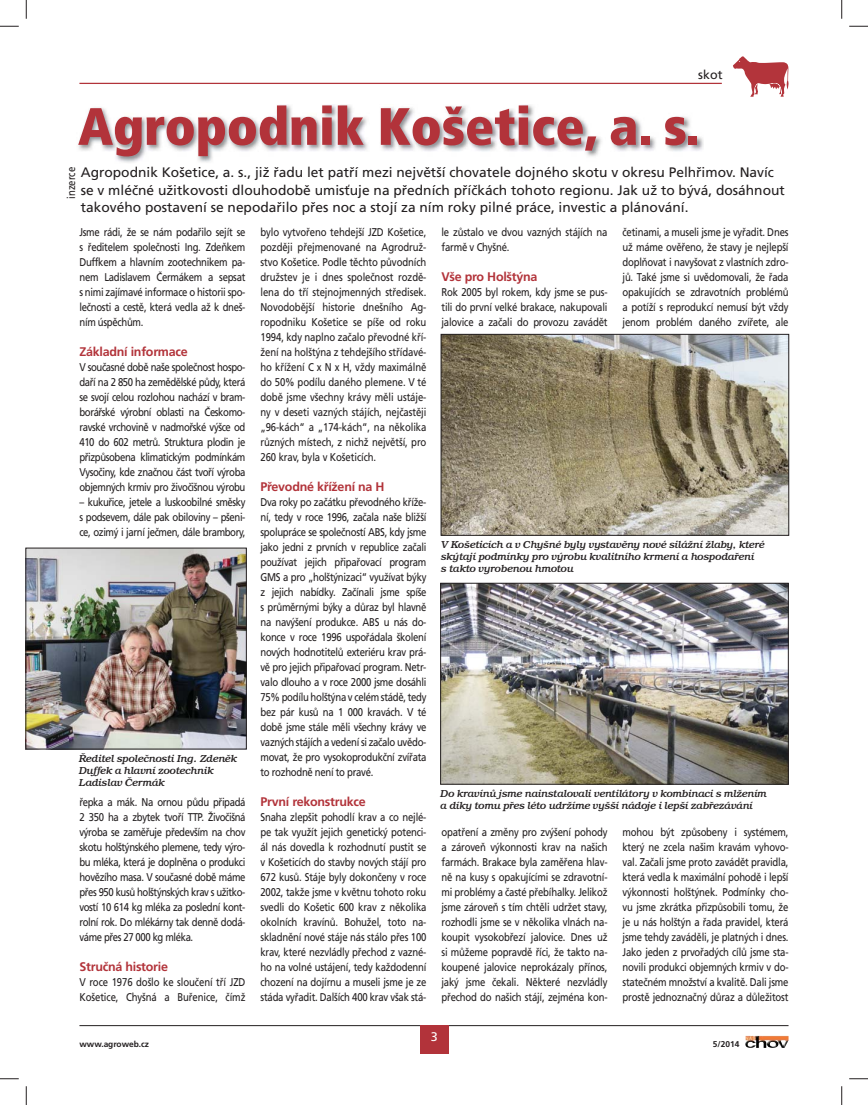
<style>
.page{position:relative;width:868px;height:1105px;background:#fff}
.page>*{position:absolute;margin:0;border:0;box-sizing:border-box;transform-origin:0 0}
.t1{font:900 condensed 52.5px "Frutiger CE";color:#b2333a}
.t2{font:13.75px/17.5px "Frutiger CE";color:#231f20}
.t3{font:700 12.5px "Frutiger CE";letter-spacing:-.02em;color:#b2333a}
.t4{font:12.5px "Frutiger CE";color:#231f20}
.t5{font:12.5px "Frutiger CE";color:#fff}
.t6{font:11.25px/15px "Frutiger CE";letter-spacing:-.02em;color:#231f20;text-align:justify;scale:.85 1}
.t7{font:11.25px "Frutiger CE";color:#231f20;scale:.85 1}
.t8{font:italic 500 10.38px/11.9px "Bookman Itc TEE";color:#231f20}
.t9{font:700 8.38px "Frutiger CE";color:#231f20}
</style>
<div class="page">
<img style="left:733px;top:56px;width:55px;height:41px">
<hr style="left:79px;top:83px;width:642px;height:1px;background:#b2333a">
<hr style="left:79px;top:1025px;width:709px;height:1px;background:#231f20">
<img style="left:750px;top:1036px;width:38px;height:12px">
<div style="left:420px;top:1025px;width:28px;height:29px;background:#b2333a"></div>
<img style="left:78px;top:105px;width:625px;height:58px">
<img style="left:443px;top:336px;width:343px;height:197px">
<div style="left:441px;top:334px;width:347px;height:201px;border:1px solid #231f20"></div>
<img style="left:442px;top:585px;width:344px;height:197px">
<div style="left:440px;top:583px;width:348px;height:201px;border:1px solid #231f20"></div>
<img style="left:28px;top:550px;width:216px;height:197px">
<svg style="left:0;top:25px;width:19px;height:2px"></svg>
<svg style="left:849px;top:25px;width:18px;height:2px"></svg>
<svg style="left:0;top:1078px;width:19px;height:1px"></svg>
<svg style="left:849px;top:1078px;width:18px;height:1px"></svg>
<svg style="left:25px;top:0;width:2px;height:19px"></svg>
<svg style="left:25px;top:1086px;width:2px;height:19px"></svg>
<svg style="left:841px;top:0;width:1px;height:19px"></svg>
<svg style="left:841px;top:1086px;width:1px;height:19px"></svg>
<p class="t4" style="left:698px;top:68px;width:26px">skot</p>
<h1 class="t1" style="left:78px;top:101px;width:623px">Agropodnik Košetice, a. s.</h1>
<p class="t2" style="left:81px;top:164px;width:705px">Agropodnik Košetice, a. s., již řadu let patří mezi největší chovatele dojného skotu v okresu Pelhřimov. Navíc se v mléčné užitkovosti dlouhodobě umisťuje na předních příčkách tohoto regionu. Jak už to bývá, dosáhnout takového postavení se nepodařilo přes noc a stojí za ním roky pilné práce, investic a plánování.</p>
<p class="t7" style="left:66px;top:199px;width:39px;rotate:-90deg">inzerce</p>
<p class="t6" style="left:79px;top:225px;width:197px">Jsme rádi, že se nám podařilo sejít se s ředitelem společnosti Ing. Zdeňkem Duffkem a hlavním zootechnikem pa&shy;nem Ladislavem Čermákem a sepsat s nimi zajímavé informace o historii spo&shy;lečnosti a cestě, která vedla až k dneš&shy;ním úspěchům.</p>
<p class="t3" style="left:79px;top:346px;width:110px">Základní informace</p>
<p class="t6" style="left:79px;top:360px;width:197px">V současné době naše společnost hospo&shy;daří na 2 850 ha zemědělské půdy, která se svojí celou rozlohou nachází v bram&shy;borářské výrobní oblasti na Českomo&shy;ravské vrchovině v nadmořské výšce od 410 do 602 metrů. Struktura plodin je přizpůsobena klimatickým podmínkám Vysočiny, kde značnou část tvoří výroba objemných krmiv pro živočišnou výrobu</p>
<p class="t6" style="left:79px;top:495px;width:197px">– kukuřice, jetele a luskoobilné směsky s podsevem, dále pak obiloviny – pšeni&shy;ce, ozimý i jarní ječmen, dále brambory,</p>
<p class="t8" style="left:79px;top:753px;width:160px">Ředitel společnosti Ing. Zdeněk<br>Duffek a hlavní zootechnik<br>Ladislav Čermák</p>
<p class="t6" style="left:79px;top:795px;width:197px">řepka a mák. Na ornou půdu připadá 2 350 ha a zbytek tvoří TTP. Živočišná výroba se zaměřuje především na chov skotu holštýnského plemene, tedy výro&shy;bu mléka, která je doplněna o produkci hovězího masa. V současné době máme přes 950 kusů holštýnských krav s užitko&shy;vostí 10 614 kg mléka za poslední kont&shy;rolní rok. Do mlékárny tak denně dodá&shy;váme přes 27 000 kg mléka.</p>
<p class="t3" style="left:79px;top:961px;width:90px">Stručná historie</p>
<p class="t6" style="left:79px;top:975px;width:197px">V roce 1976 došlo ke sloučení tří JZD<br>Košetice, Chyšná a Buřenice, čímž</p>
<p class="t6" style="left:260px;top:225px;width:197px">bylo vytvořeno tehdejší JZD Košetice, později přejmenované na Agrodruž&shy;stvo Košetice. Podle těchto původních družstev je i dnes společnost rozdě&shy;lena do tří stejnojmenných středisek.<br>Novodobější historie dnešního Ag&shy;ropodniku Košetice se píše od roku 1994, kdy naplno začalo převodné kří&shy;žení na holštýna z tehdejšího střídavé&shy;ho křížení C x N x H, vždy maximálně do 50% podílu daného plemene. V té době jsme všechny krávy měli ustáje&shy;ny v deseti vazných stájích, nejčastěji „96-kách“ a „174-kách“, na několika různých místech, z nichž největší, pro 260 krav, byla v Košeticích.</p>
<p class="t3" style="left:260px;top:481px;width:125px">Převodné křížení na H</p>
<p class="t6" style="left:260px;top:495px;width:197px">Dva roky po začátku převodného kříže&shy;ní, tedy v roce 1996, začala naše bližší spolupráce se společností ABS, kdy jsme jako jedni z prvních v republice začali používat jejich připařovací program GMS a pro „holštýnizaci“ využívat býky z jejich nabídky. Začínali jsme spíše s průměrnými býky a důraz byl hlavně na navýšení produkce. ABS u nás do&shy;konce v roce 1996 uspořádala školení nových hodnotitelů exteriéru krav prá&shy;vě pro jejich připařovací program. Netr&shy;valo dlouho a v roce 2000 jsme dosáhli 75% podílu holštýna v celém stádě, tedy bez pár kusů na 1 000 kravách. V té době jsme stále měli všechny krávy ve vazných stájích a vedení si začalo uvědo&shy;movat, že pro vysokoprodukční zvířata to rozhodně není to pravé.</p>
<p class="t3" style="left:260px;top:796px;width:107px">První rekonstrukce</p>
<p class="t6" style="left:260px;top:810px;width:197px">Snaha zlepšit pohodlí krav a co nejlé&shy;pe tak využít jejich genetický potenci&shy;ál nás dovedla k rozhodnutí pustit se v Košeticích do stavby nových stájí pro 672 kusů. Stáje byly dokončeny v roce 2002, takže jsme v květnu tohoto roku svedli do Košetic 600 krav z několika okolních kravínů. Bohužel, toto na&shy;skladnění nové stáje nás stálo přes 100 krav, které nezvládly přechod z vazné&shy;ho na volné ustájení, tedy každodenní chození na dojírnu a museli jsme je ze stáda vyřadit. Dalších 400 krav však stá-</p>
<p class="t6" style="left:441px;top:225px;width:197px">le zůstalo ve dvou vazných stájích na farmě v Chyšné.</p>
<p class="t3" style="left:441px;top:271px;width:98px">Vše pro Holštýna</p>
<p class="t6" style="left:441px;top:285px;width:197px">Rok 2005 byl rokem, kdy jsme se pus&shy;tili do první velké brakace, nakupovali jalovice a začali do provozu zavádět</p>
<p class="t6" style="left:622px;top:225px;width:197px">četinami, a museli jsme je vyřadit. Dnes už máme ověřeno, že stavy je nejlepší doplňovat i navyšovat z vlastních zdro&shy;jů. Také jsme si uvědomovali, že řada opakujících se zdravotních problémů a potíží s reprodukcí nemusí být vždy jenom problém daného zvířete, ale</p>
<p class="t8" style="left:441px;top:539px;width:325px">V Košeticích a v Chyšné byly vystavěny nové silážní žlaby, které skýtají podmínky pro výrobu kvalitního krmení a hospodaření<br>s takto vyrobenou hmotou</p>
<p class="t8" style="left:440px;top:788px;width:328px">Do kravínů jsme nainstalovali ventilátory v kombinaci s mlžením a díky tomu přes léto udržíme vyšší nádoje i lepší zabřezávání</p>
<p class="t6" style="left:441px;top:825px;width:197px">opatření a změny pro zvýšení pohody a zároveň výkonnosti krav na našich farmách. Brakace byla zaměřena hlav&shy;ně na kusy s opakujícími se zdravotní&shy;mi problémy a časté přebíhalky. Jelikož jsme zároveň s tím chtěli udržet stavy, rozhodli jsme se v několika vlnách na&shy;koupit vysokobřezí jalovice. Dnes už si můžeme popravdě říci, že takto na&shy;koupené jalovice neprokázaly přínos, jaký jsme čekali. Některé nezvládly přechod do našich stájí, zejména kon-</p>
<p class="t6" style="left:622px;top:825px;width:197px">mohou být způsobeny i systémem, který ne zcela našim kravám vyhovo&shy;val. Začali jsme proto zavádět pravidla, která vedla k maximální pohodě i lepší výkonnosti holštýnek. Podmínky cho&shy;vu jsme zkrátka přizpůsobili tomu, že je u nás holštýn a řada pravidel, která jsme tehdy zaváděli, je platných i dnes.<br>Jako jeden z prvořadých cílů jsme sta&shy;novili produkci objemných krmiv v do&shy;statečném množství a kvalitě. Dali jsme prostě jednoznačný důraz a důležitost</p>
<p class="t5" style="left:430px;top:1031px;width:8px">3</p>
<p class="t9" style="left:79px;top:1040px;width:71px">www.agroweb.cz</p>
<p class="t9" style="left:712px;top:1040px;width:28px">5/2014</p>
</div>
